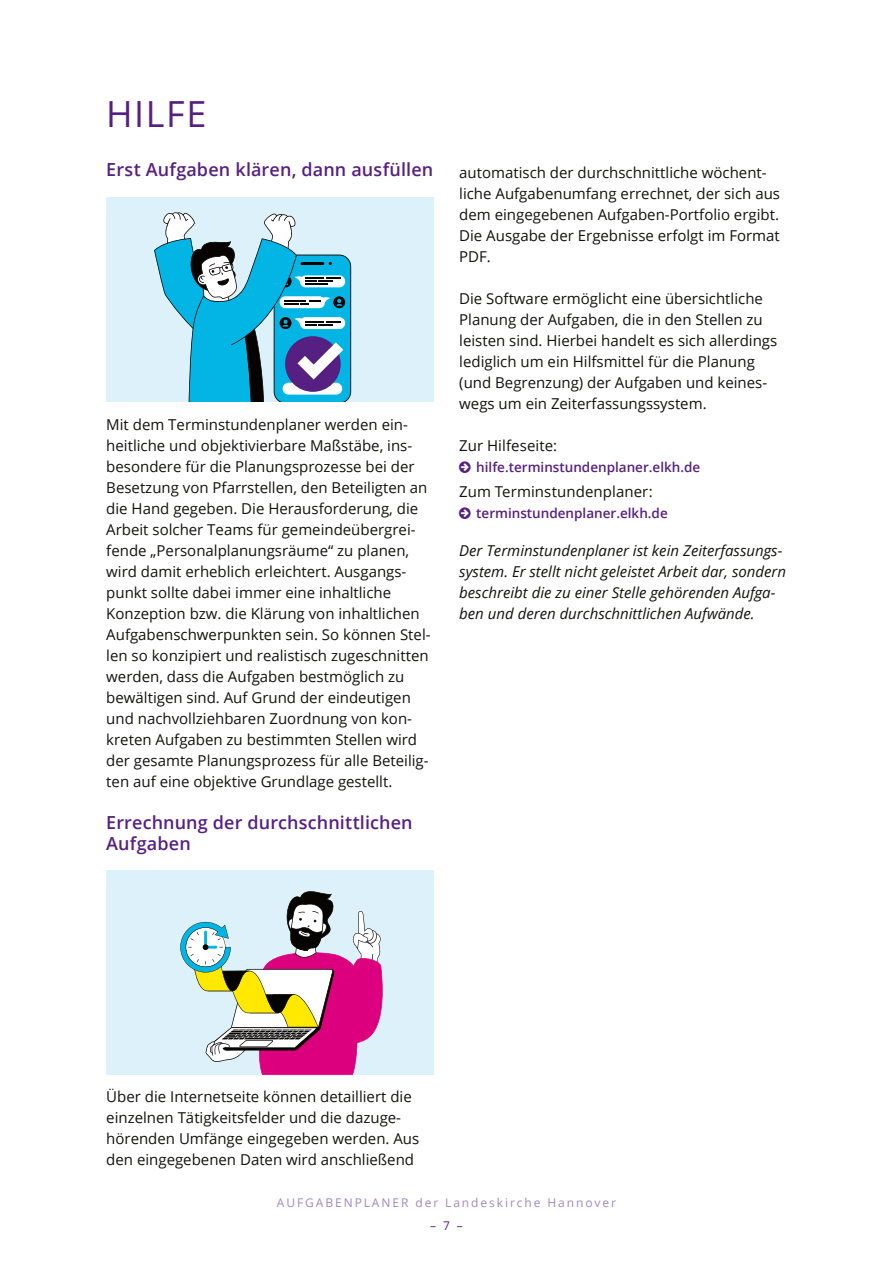
<style>
.page{position:relative;width:893px;height:1263px;background:#fff}
.page>*{position:absolute;margin:0;border:0;box-sizing:border-box;transform-origin:0 0}
.t1{font:36px "Open Sans";letter-spacing:.045em;color:#562082}
.t2{font:600 18px/21px "Open Sans";letter-spacing:.005em;color:#562082}
.t3{font:15px/21px "Open Sans";color:#12120d}
.t4{font:italic 15px/21px "Open Sans";color:#12120d}
.t5{font:600 13.5px "Open Sans";color:#562082}
.t6{font:12px "Open Sans";letter-spacing:.16em;color:#a386bb}
.t7{font:12px "Open Sans";color:#562082}
</style>
<div class="page">
<div style="left:106px;top:197px;width:328px;height:204px;background:#dcf1fa"></div>
<svg style="left:154px;top:212px;width:197px;height:189px"></svg>
<div style="left:106px;top:871px;width:328px;height:204px;background:#dcf1fa"></div>
<svg style="left:180px;top:891px;width:203px;height:184px"></svg>
<h1 class="t1" style="left:106px;top:90px;width:102px">HILFE</h1>
<p class="t2" style="left:106px;top:159px;width:329px">Erst Aufgaben klären, dann ausfüllen</p>
<p class="t3" style="left:106px;top:413px;width:326px">Mit dem Terminstundenplaner werden ein&shy;heitliche und objektivierbare Maßstäbe, ins&shy;besondere für die Planungsprozesse bei der Besetzung von Pfarrstellen, den Beteiligten an die Hand gegeben. Die Herausforderung, die Arbeit solcher Teams für gemeindeübergrei&shy;fende „Personalplanungsräume“ zu planen, wird damit erheblich erleichtert. Ausgangs&shy;punkt sollte dabei immer eine inhaltliche Konzeption bzw. die Klärung von inhaltlichen Aufgabenschwerpunkten sein. So können Stel&shy;len so konzipiert und realistisch zugeschnitten werden, dass die Aufgaben bestmöglich zu bewältigen sind. Auf Grund der eindeutigen und nachvollziehbaren Zuordnung von kon&shy;kreten Aufgaben zu bestimmten Stellen wird der gesamte Planungsprozess für alle Beteilig&shy;ten auf eine objektive Grundlage gestellt.</p>
<p class="t2" style="left:106px;top:811px;width:308px">Errechnung der durchschnittlichen<br>Aufgaben</p>
<p class="t3" style="left:459px;top:161px;width:322px">automatisch der durchschnittliche wöchent&shy;liche Aufgabenumfang errechnet, der sich aus dem eingegebenen Aufgaben-Portfolio ergibt.<br>Die Ausgabe der Ergebnisse erfolgt im Format PDF.</p>
<p class="t3" style="left:459px;top:287px;width:320px">Die Software ermöglicht eine übersichtliche Planung der Aufgaben, die in den Stellen zu leisten sind. Hierbei handelt es sich allerdings lediglich um ein Hilfsmittel für die Planung (und Begrenzung) der Aufgaben und keines&shy;wegs um ein Zeiterfassungssystem.</p>
<p class="t3" style="left:459px;top:434px;width:100px">Zur Hilfeseite:</p>
<p class="t5" style="left:476px;top:458px;width:226px">hilfe.terminstundenplaner.elkh.de</p>
<p class="t3" style="left:459px;top:481px;width:195px">Zum Terminstundenplaner:</p>
<p class="t5" style="left:476px;top:504px;width:193px">terminstundenplaner.elkh.de</p>
<p class="t4" style="left:459px;top:539px;width:328px">Der Terminstundenplaner ist kein Zeiterfassungs&shy;system. Er stellt nicht geleistet Arbeit dar, sondern beschreibt die zu einer Stelle gehörenden Aufga&shy;ben und deren durchschnittlichen Aufwände.</p>
<p class="t3" style="left:106px;top:1085px;width:314px">Über die Internetseite können detailliert die einzelnen Tätigkeitsfelder und die dazuge&shy;hörenden Umfänge eingegeben werden. Aus den eingegebenen Daten wird anschließend</p>
<p class="t6" style="left:277px;top:1194px;width:341px">AUFGABENPLANER der Landeskirche Hannover</p>
<p class="t7" style="left:430px;top:1217px;width:34px">– 7 –</p>
</div>
